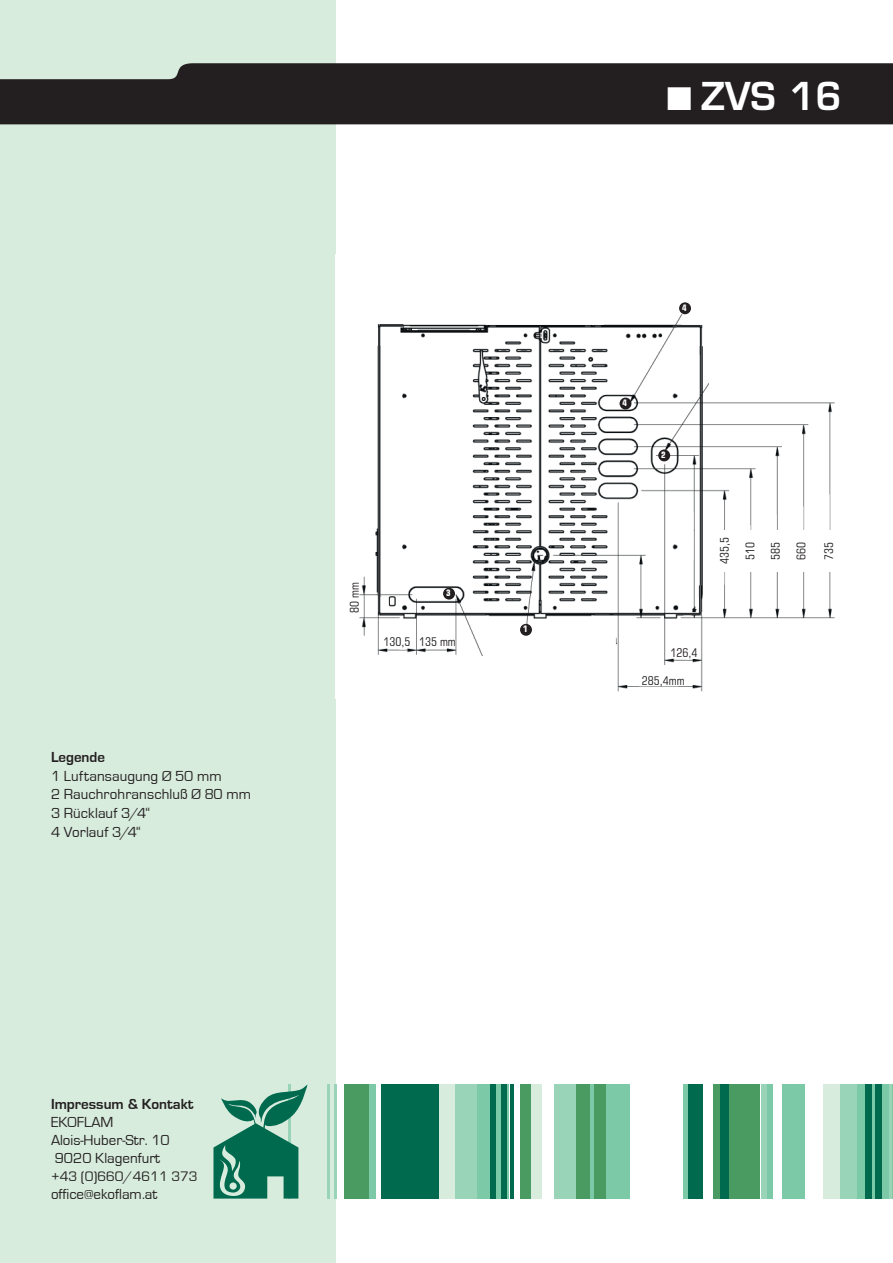
<style>
.page{position:relative;width:893px;height:1263px;background:#fff}
.page>*{position:absolute;margin:0;border:0;box-sizing:border-box;transform-origin:0 0}
.t1{font:600 37.5px "Eurostile";color:#fff}
.t2{font:15px/18.8px "Eurostile";color:#231f20}
.t3{font:700 15px "Eurostile";color:#231f20}
.t4{font:14.25px "Eurostile";color:#231f20}
.t5{font:condensed 12px/25.5px "Square 721 BT";color:#231f20;text-align:center}
.t6{font:700 condensed 9px "Square 721 BT";color:#fff}
</style>
<div class="page">
<div style="left:0;top:0;width:336px;height:1263px;background:#d8ecdd"></div>
<div style="left:0;top:63px;width:893px;height:61px;background:#231f20"></div>
<div style="left:477px;top:1084px;width:32px;height:115px;background:#7cc9a7"></div>
<div style="left:369px;top:1084px;width:6px;height:115px;background:#7cc9a7"></div>
<div style="left:569px;top:1084px;width:61px;height:115px;background:#7cc9a7"></div>
<div style="left:839px;top:1084px;width:53px;height:115px;background:#99d3b8"></div>
<div style="left:555px;top:1084px;width:21px;height:115px;background:#99d3b8"></div>
<div style="left:455px;top:1084px;width:22px;height:115px;background:#99d3b8"></div>
<hr style="left:334px;top:1084px;width:3px;height:115px;background:#99d3b8">
<hr style="left:288px;top:1084px;width:3px;height:115px;background:#99d3b8">
<hr style="left:327px;top:1084px;width:3px;height:115px;background:#99d3b8">
<div style="left:761px;top:1084px;width:7px;height:115px;background:#99d3b8"></div>
<div style="left:714px;top:1084px;width:46px;height:115px;background:#4a9b62"></div>
<div style="left:594px;top:1084px;width:11px;height:115px;background:#4a9b62"></div>
<div style="left:520px;top:1084px;width:11px;height:115px;background:#4a9b62"></div>
<div style="left:345px;top:1084px;width:24px;height:115px;background:#4a9b62"></div>
<div style="left:576px;top:1084px;width:13px;height:115px;background:#4a9b62"></div>
<div style="left:823px;top:1084px;width:16px;height:115px;background:#d8ecdd"></div>
<div style="left:531px;top:1084px;width:11px;height:115px;background:#d8ecdd"></div>
<div style="left:438px;top:1084px;width:17px;height:115px;background:#d8ecdd"></div>
<hr style="left:892px;top:1084px;width:1px;height:115px;background:#80ca9c">
<div style="left:857px;top:1084px;width:32px;height:115px;background:#7cc9a7"></div>
<div style="left:782px;top:1084px;width:23px;height:115px;background:#7cc9a7"></div>
<div style="left:768px;top:1084px;width:5px;height:115px;background:#7cc9a7"></div>
<div style="left:683px;top:1084px;width:6px;height:115px;background:#7cc9a7"></div>
<div style="left:875px;top:1084px;width:7px;height:115px;background:#006a4f"></div>
<div style="left:865px;top:1084px;width:6px;height:115px;background:#006a4f"></div>
<hr style="left:510px;top:1084px;width:4px;height:115px;background:#006a4f">
<div style="left:501px;top:1084px;width:6px;height:115px;background:#006a4f"></div>
<div style="left:490px;top:1084px;width:6px;height:115px;background:#006a4f"></div>
<div style="left:381px;top:1084px;width:57px;height:115px;background:#006a4f"></div>
<div style="left:720px;top:1084px;width:8px;height:115px;background:#006a4f"></div>
<div style="left:689px;top:1084px;width:14px;height:115px;background:#006a4f"></div>
<svg style="left:213px;top:1085px;width:94px;height:113px"></svg>
<img style="left:359px;top:302px;width:476px;height:390px">
<div style="left:443px;top:588px;width:12px;height:12px;background:#231f20;border-radius:50%"></div>
<div style="left:520px;top:624px;width:12px;height:12px;background:#231f20;border-radius:50%"></div>
<div style="left:658px;top:449px;width:12px;height:12px;background:#231f20;border-radius:50%"></div>
<div style="left:719px;top:530px;width:11px;height:41px;background:#fff"></div>
<div style="left:744px;top:530px;width:11px;height:41px;background:#fff"></div>
<div style="left:770px;top:530px;width:11px;height:41px;background:#fff"></div>
<div style="left:795px;top:530px;width:11px;height:41px;background:#fff"></div>
<div style="left:823px;top:530px;width:11px;height:41px;background:#fff"></div>
<div style="left:620px;top:398px;width:11px;height:11px;background:#231f20;border-radius:50%"></div>
<div style="left:679px;top:302px;width:12px;height:12px;background:#231f20;border-radius:50%"></div>
<p class="t3" style="left:51px;top:749px;width:56px">Legende</p>
<p class="t2" style="left:51px;top:767px;width:202px">1 Luftansaugung Ø 50 mm<br>2 Rauchrohranschluß Ø 80 mm<br>3 Rücklauf 3/4“<br>4 Vorlauf 3/4“</p>
<p class="t5" style="left:342px;top:613px;width:32px;rotate:-90deg">80 mm</p>
<p class="t6" style="left:446px;top:588px;width:6px">3</p>
<p class="t5" style="left:384px;top:629px;width:74px">130,5 135 mm</p>
<p class="t6" style="left:523px;top:624px;width:6px">1</p>
<h1 class="t1" style="left:667px;top:73px;width:177px">■ ZVS 16</h1>
<p class="t6" style="left:682px;top:302px;width:6px">4</p>
<p class="t6" style="left:623px;top:398px;width:6px">4</p>
<p class="t6" style="left:661px;top:449px;width:6px">2</p>
<p class="t5" style="left:712px;top:564px;width:28px;rotate:-90deg">435,5<br>510<br>585<br>660</p>
<p class="t5" style="left:816px;top:560px;width:19px;rotate:-90deg">735</p>
<p class="t5" style="left:670px;top:640px;width:28px">126,4</p>
<p class="t5" style="left:642px;top:668px;width:44px">285,4mm</p>
<p class="t3" style="left:51px;top:1096px;width:144px">Impressum &amp; Kontakt</p>
<p class="t2" style="left:51px;top:1113px;width:120px;line-height:18px">EKOFLAM<br>Alois-Huber-Str. 10<br>9020 Klagenfurt</p>
<p class="t4" style="left:51px;top:1169px;width:148px">+43 (0)660/4611 373</p>
<p class="t2" style="left:51px;top:1185px;width:108px">office@ekoflam.at</p>
</div>
